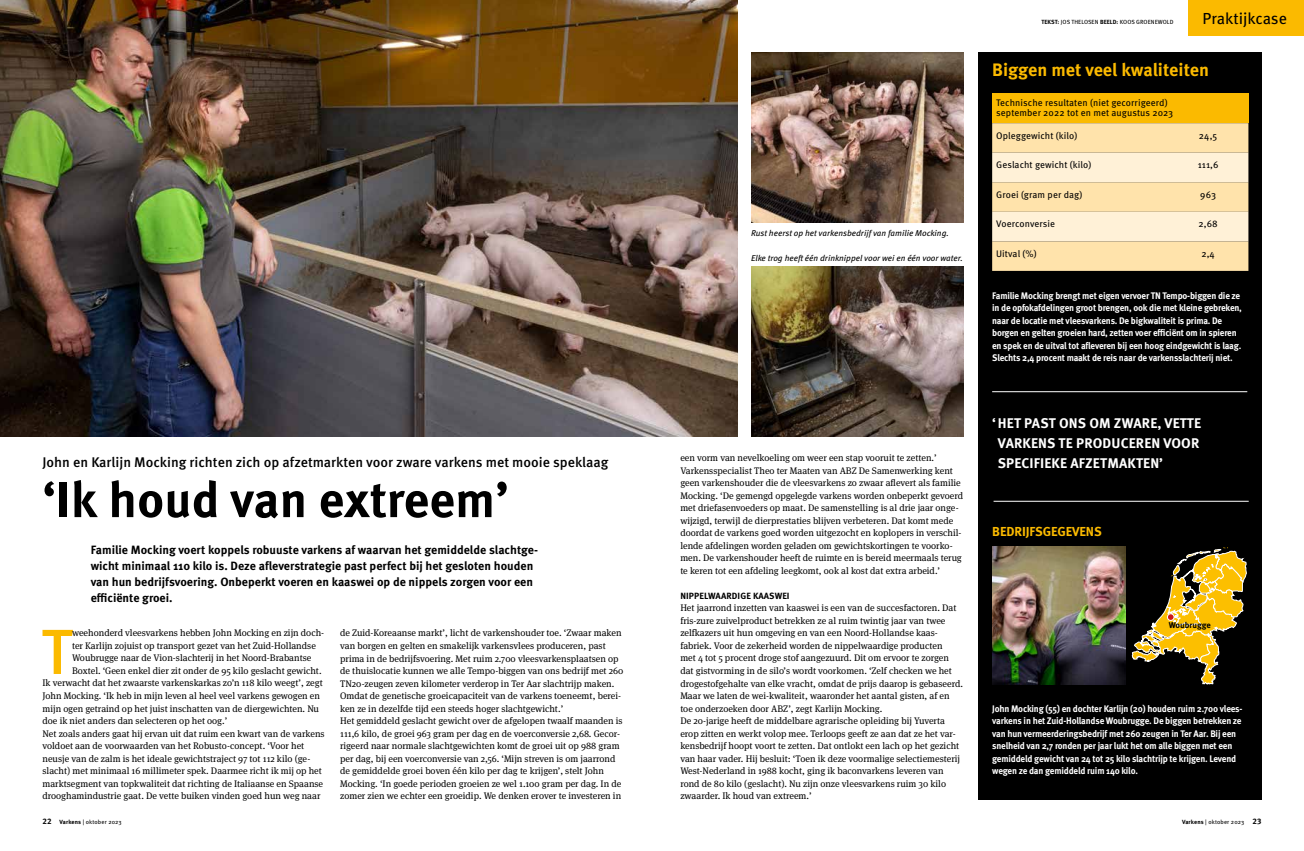
<style>
.page{position:relative;width:1304px;height:851px;background:#fff}
.page>*{position:absolute;margin:0;border:0;box-sizing:border-box;transform-origin:0 0}
.t1{font:500 63.7px "Meta OT";color:#fbba00}
.t2{font:700 50px "Meta OT";color:#000}
.t3{font:700 18px "Meta OT";color:#fbba00}
.t4{font:16px "Meta OT";color:#000}
.t5{font:500 14px "Meta OT";color:#000}
.t6{font:700 14px/20px "Meta OT";letter-spacing:.01em;color:#fff}
.t7{font:700 13px "Meta OT";letter-spacing:-.01em;color:#fbba00}
.t8{font:700 12px/16px "Meta OT";color:#000}
.t9{font:9.5px/12.5px "Meta Serif OT";color:#000}
.t10{font:700 9.5px/12.5px "Meta OT";letter-spacing:-.02em;color:#fff;scale:.95 1}
.t11{font:9.5px/10px "Meta OT";letter-spacing:.01em;color:#000}
.t12{font:700 9px "Meta OT";letter-spacing:.01em;color:#000}
.t13{font:italic 8.5px "Meta OT";color:#000}
.t14{font:700 8.5px "Meta OT";letter-spacing:-.005em;color:#000}
.t15{font:6px "Meta OT";letter-spacing:.01em;color:#000}
.s1{font-weight:700}
.s2{font-weight:700;font-size:8px}
</style>
<div class="page">
<img style="left:0;top:0;width:737px;height:436px">
<img style="left:751px;top:266px;width:213px;height:170px">
<img style="left:751px;top:52px;width:213px;height:171px">
<div style="left:1188px;top:0;width:116px;height:36px;background:#fbba00"></div>
<div style="left:978px;top:52px;width:283px;height:747px;background:#000"></div>
<hr style="left:992px;top:391px;width:255px;height:1px;background:#fff">
<img style="left:992px;top:546px;width:133px;height:138px">
<svg style="left:1132px;top:547px;width:115px;height:137px"></svg>
<div style="left:1167px;top:613px;width:7px;height:7px;background:#cd1719;border-radius:50%"></div>
<div style="left:1167px;top:613px;width:7px;height:7px;border:1px solid #fff;border-radius:50%"></div>
<div style="left:992px;top:94px;width:256px;height:29px;background:#fbba00"></div>
<svg style="left:992px;top:123px;width:256px;height:148px"></svg>
<hr style="left:994px;top:501px;width:255px;height:1px;background:#fff">
<p class="t15" style="left:1041px;top:18px;width:134px"><span class="s1">TEKST:</span> JOS THELOSEN <span class="s1">BEELD:</span> KOOS GROENEWOLD</p>
<h3 class="t4" style="left:1203px;top:9px;width:86px">Praktijkcase</h3>
<h3 class="t5" style="left:43px;top:454px;width:567px">John en Karlijn Mocking richten zich op afzetmarkten voor zware varkens met mooie speklaag</h3>
<h2 class="t2" style="left:43px;top:470px;width:468px">‘Ik houd van extreem’</h2>
<p class="t8" style="left:91px;top:542px;width:449px">Familie Mocking voert koppels robuuste varkens af waarvan het gemiddelde slachtge&shy;wicht minimaal 110 kilo is. Deze afleverstrategie past perfect bij het gesloten houden van hun bedrijfsvoering. Onbeperkt voeren en kaaswei op de nippels zorgen voor een efficiënte groei.</p>
<h1 class="t1" style="left:41px;top:615px;width:32px">T</h1>
<p class="t9" style="left:72px;top:627px;width:254px">weehonderd vleesvarkens hebben John Mocking en zijn doch-</p>
<p class="t9" style="left:340px;top:627px;width:285px">de Zuid-Koreaanse markt’, licht de varkenshouder toe. ‘Zwaar maken van borgen en gelten en smakelijk varkensvlees produceren, past prima in de bedrijfsvoering. Met ruim 2.700 vleesvarkensplaatsen op de thuislocatie kunnen we alle Tempo-biggen van ons bedrijf met 260<br>TN20-zeugen zeven kilometer verderop in Ter Aar slachtrijp maken.<br>Omdat de genetische groeicapaciteit van de varkens toeneemt, berei&shy;ken ze in dezelfde tijd een steeds hoger slachtgewicht.’<br>Het gemiddeld geslacht gewicht over de afgelopen twaalf maanden is 111,6 kilo, de groei 963 gram per dag en de voerconversie 2,68. Gecor&shy;rigeerd naar normale slachtgewichten komt de groei uit op 988 gram per dag, bij een voerconversie van 2,56. ‘Mijn streven is om jaarrond de gemiddelde groei boven één kilo per dag te krijgen’, stelt John Mocking. ‘In goede perioden groeien ze wel 1.100 gram per dag. In de zomer zien we echter een groeidip. We denken erover te investeren in</p>
<p class="t9" style="left:72px;top:639px;width:245px">ter Karlijn zojuist op transport gezet van het Zuid-Hollandse</p>
<p class="t9" style="left:72px;top:652px;width:241px">Woubrugge naar de Vion-slachterij in het Noord-Brabantse</p>
<p class="t9" style="left:72px;top:664px;width:251px">Boxtel. ‘Geen enkel dier zit onder de 95 kilo geslacht gewicht.</p>
<p class="t9" style="left:43px;top:677px;width:282px">Ik verwacht dat het zwaarste varkenskarkas zo’n 118 kilo weegt’, zegt</p>
<p class="t9" style="left:43px;top:689px;width:279px">John Mocking. ‘Ik heb in mijn leven al heel veel varkens gewogen en</p>
<p class="t9" style="left:43px;top:702px;width:278px">mijn ogen getraind op het juist inschatten van de diergewichten. Nu</p>
<p class="t9" style="left:43px;top:714px;width:186px">doe ik niet anders dan selecteren op het oog.’</p>
<p class="t9" style="left:43px;top:727px;width:284px">Net zoals anders gaat hij ervan uit dat ruim een kwart van de varkens</p>
<p class="t9" style="left:43px;top:739px;width:263px">voldoet aan de voorwaarden van het Robusto-concept. ‘Voor het</p>
<p class="t9" style="left:43px;top:752px;width:269px">neusje van de zalm is het ideale gewichtstraject 97 tot 112 kilo (ge-</p>
<p class="t9" style="left:43px;top:764px;width:281px">slacht) met minimaal 16 millimeter spek. Daarmee richt ik mij op het</p>
<p class="t9" style="left:43px;top:777px;width:282px">marktsegment van topkwaliteit dat richting de Italiaanse en Spaanse</p>
<p class="t9" style="left:43px;top:789px;width:279px">drooghamindustrie gaat. De vette buiken vinden goed hun weg naar</p>
<p class="t13" style="left:751px;top:228px;width:199px">Rust heerst op het varkensbedrijf van familie Mocking.</p>
<p class="t13" style="left:751px;top:253px;width:213px">Elke trog heeft één drinknippel voor wei en één voor water.</p>
<p class="t9" style="left:680px;top:452px;width:284px">een vorm van nevelkoeling om weer een stap vooruit te zetten.’ Varkensspecialist Theo ter Maaten van ABZ De Samenwerking kent geen varkenshouder die de vleesvarkens zo zwaar aflevert als familie Mocking. ‘De gemengd opgelegde varkens worden onbeperkt gevoerd met driefasenvoeders op maat. De samenstelling is al drie jaar onge&shy;wijzigd, terwijl de dierprestaties blijven verbeteren. Dat komt mede doordat de varkens goed worden uitgezocht en koplopers in verschil&shy;lende afdelingen worden geladen om gewichtskortingen te voorko&shy;men. De varkenshouder heeft de ruimte en is bereid meermaals terug te keren tot een afdeling leegkomt, ook al kost dat extra arbeid.’</p>
<p class="t12" style="left:680px;top:590px;width:111px">NIPPELWAARDIGE KAASWEI</p>
<p class="t9" style="left:680px;top:602px;width:284px">Het jaarrond inzetten van kaaswei is een van de succesfactoren. Dat fris-zure zuivelproduct betrekken ze al ruim twintig jaar van twee zelfkazers uit hun omgeving en van een Noord-Hollandse kaas&shy;fabriek. Voor de zekerheid worden de nippelwaardige producten<br>met 4 tot 5 procent droge stof aangezuurd. Dit om ervoor te zorgen dat gistvorming in de silo’s wordt voorkomen. ‘Zelf checken we het drogestofgehalte van elke vracht, omdat de prijs daarop is gebaseerd.<br>Maar we laten de wei-kwaliteit, waaronder het aantal gisten, af en toe onderzoeken door ABZ’, zegt Karlijn Mocking.<br>De 20-jarige heeft de middelbare agrarische opleiding bij Yuverta erop zitten en werkt volop mee. Terloops geeft ze aan dat ze het var&shy;kensbedrijf hoopt voort te zetten. Dat ontlokt een lach op het gezicht van haar vader. Hij besluit: ‘Toen ik deze voormalige selectiemesterij West-Nederland in 1988 kocht, ging ik baconvarkens leveren van rond de 80 kilo (geslacht). Nu zijn onze vleesvarkens ruim 30 kilo zwaarder. Ik houd van extreem.’</p>
<h3 class="t3" style="left:992px;top:59px;width:219px">Biggen met veel kwaliteiten</h3>
<p class="t11" style="left:996px;top:98px;width:179px">Technische resultaten (niet gecorrigeerd) september 2022 tot en met augustus 2023</p>
<p class="t11" style="left:996px;top:131px;width:83px">Opleggewicht (kilo)</p>
<p class="t11" style="left:1199px;top:131px;width:20px">24,5</p>
<p class="t11" style="left:996px;top:160px;width:97px">Geslacht gewicht (kilo)</p>
<p class="t11" style="left:1198px;top:160px;width:22px">111,6</p>
<p class="t11" style="left:996px;top:190px;width:88px">Groei (gram per dag)</p>
<p class="t11" style="left:1200px;top:190px;width:17px">963</p>
<p class="t11" style="left:996px;top:219px;width:60px">Voerconversie</p>
<p class="t11" style="left:1198px;top:219px;width:21px">2,68</p>
<p class="t11" style="left:996px;top:249px;width:42px">Uitval (%)</p>
<p class="t11" style="left:1201px;top:249px;width:15px">2,4</p>
<p class="t10" style="left:992px;top:289px;width:264px">Familie Mocking brengt met eigen vervoer TN Tempo-biggen die ze in de opfokafdelingen groot brengen, ook die met kleine gebreken, naar de locatie met vleesvarkens. De bigkwaliteit is prima. De borgen en gelten groeien hard, zetten voer efficiënt om in spieren en spek en de uitval tot afleveren bij een hoog eindgewicht is laag.<br>Slechts 2,4 procent maakt de reis naar de varkensslachterij niet.</p>
<h3 class="t6" style="left:998px;top:413px;width:205px;text-indent:-6px">‘HET PAST ONS OM ZWARE, VETTE<br>VARKENS TE PRODUCEREN VOOR<br>SPECIFIEKE AFZETMAKTEN’</h3>
<h3 class="t7" style="left:992px;top:524px;width:111px">BEDRIJFSGEGEVENS</h3>
<p class="t14" style="left:1169px;top:620px;width:44px">Woubrugge</p>
<p class="t10" style="left:992px;top:702px;width:265px">John Mocking (55) en dochter Karlijn (20) houden ruim 2.700 vlees&shy;varkens in het Zuid-Hollandse Woubrugge. De biggen betrekken ze van hun vermeerderingsbedrijf met 260 zeugen in Ter Aar. Bij een snelheid van 2,7 ronden per jaar lukt het om alle biggen met een gemiddeld gewicht van 24 tot 25 kilo slachtrijp te krijgen. Levend wegen ze dan gemiddeld ruim 140 kilo.</p>
<p class="t15" style="left:43px;top:818px;width:81px"><span class="s2">22</span> <span class="s1">Varkens</span> | oktober 2023</p>
<p class="t15" style="left:1182px;top:818px;width:81px"><span class="s1">Varkens</span> | oktober 2023 <span class="s2">23</span></p>
</div>
